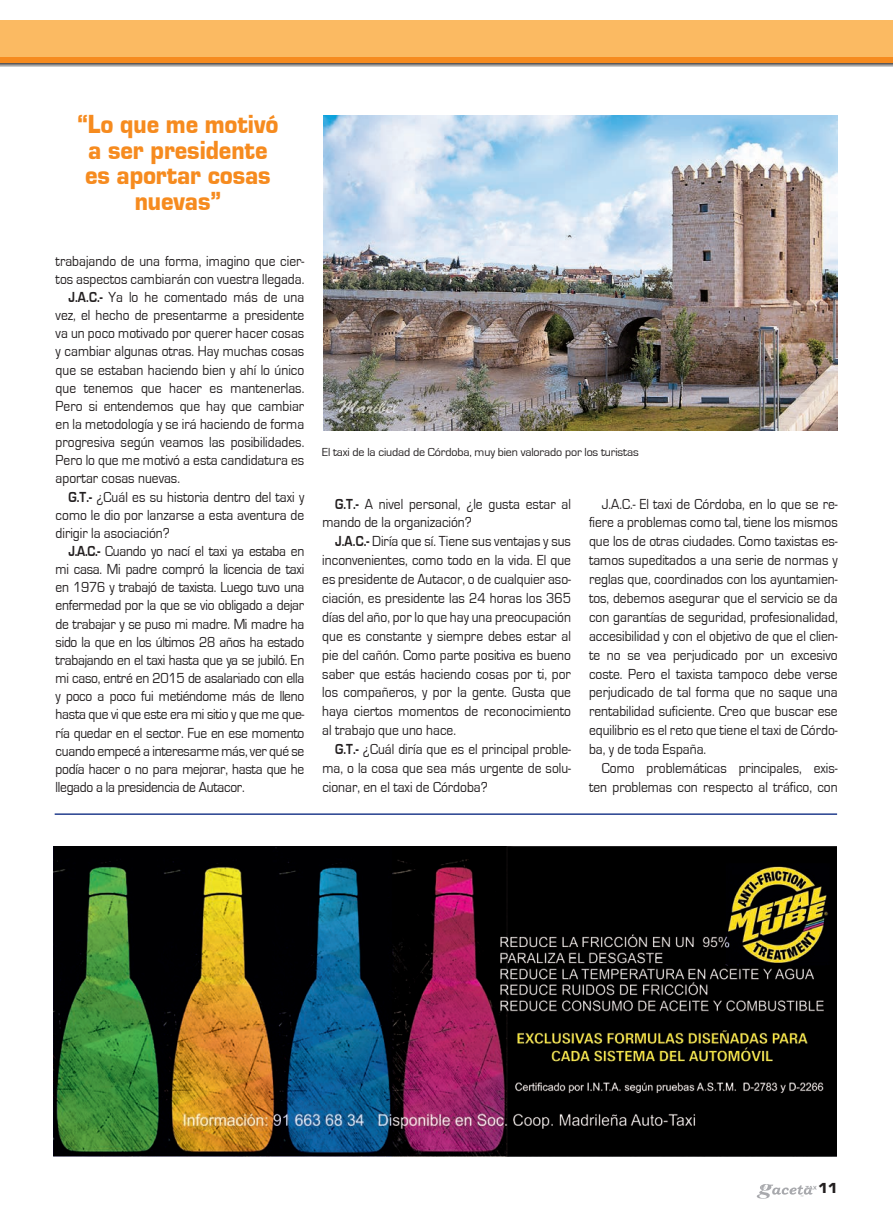
<style>
.page{position:relative;width:893px;height:1212px;background:#fff}
.page>*{position:absolute;margin:0;border:0;box-sizing:border-box;transform-origin:0 0}
.t1{font:900 27px/25.5px "Eurostile";color:#f68b1f;text-align:center;scale:.9 1}
.t2{font:15px/18.9px "Eurostile";color:#231f20;text-align:justify;scale:.9 1}
.t3{font:15px "Eurostile";letter-spacing:-.02em;color:#231f20;scale:.9 1}
.t4{font:900 15px "Eurostile";color:#231f20}
.t5{font:12px "Eurostile";letter-spacing:-.01em;color:#231f20}
.s1{font-weight:700}
</style>
<div class="page">
<img style="left:323px;top:115px;width:515px;height:315px">
<svg style="left:0;top:63px;width:893px;height:4px;background:#949293"></svg>
<div style="left:0;top:21px;width:893px;height:38px;background:#fbba62"></div>
<div style="left:0;top:57px;width:893px;height:6px;background:#f68b1f"></div>
<svg style="left:756px;top:1184px;width:61px;height:15px"></svg>
<img style="left:54px;top:846px;width:782px;height:311px">
<hr style="left:55px;top:813px;width:782px;height:2px;background:#253f8e">
<h1 class="t1" style="left:77px;top:112px;width:225px">“Lo que me motivó a ser presidente es aportar cosas nuevas”</h1>
<p class="t2" style="left:56px;top:251px;width:278px">trabajando de una forma, imagino que cier-</p>
<p class="t2" style="left:56px;top:270px;width:278px">tos aspectos cambiarán con vuestra llegada.</p>
<p class="t2" style="left:68px;top:288px;width:264px"><span class="s1">J.A.C.-</span> Ya lo he comentado más de una</p>
<p class="t2" style="left:56px;top:306px;width:278px">vez, el hecho de presentarme a presidente</p>
<p class="t2" style="left:56px;top:324px;width:278px">va un poco motivado por querer hacer cosas</p>
<p class="t2" style="left:56px;top:342px;width:278px">y cambiar algunas otras. Hay muchas cosas</p>
<p class="t2" style="left:56px;top:360px;width:278px">que se estaban haciendo bien y ahí lo único</p>
<p class="t2" style="left:56px;top:379px;width:278px">que tenemos que hacer es mantenerlas.</p>
<p class="t2" style="left:56px;top:397px;width:278px">Pero si entendemos que hay que cambiar</p>
<p class="t2" style="left:56px;top:415px;width:278px">en la metodología y se irá haciendo de forma</p>
<p class="t2" style="left:56px;top:433px;width:278px">progresiva según veamos las posibilidades.</p>
<p class="t2" style="left:56px;top:451px;width:278px">Pero lo que me motivó a esta candidatura es</p>
<p class="t2" style="left:56px;top:469px;width:140px">aportar cosas nuevas.</p>
<p class="t2" style="left:68px;top:487px;width:264px"><span class="s1">G.T.-</span> ¿Cuál es su historia dentro del taxi y</p>
<p class="t2" style="left:56px;top:506px;width:278px">como le dio por lanzarse a esta aventura de</p>
<p class="t2" style="left:56px;top:524px;width:128px">dirigir la asociación?</p>
<p class="t3" style="left:68px;top:543px;width:264px"><span class="s1">J.A.C.-</span> Cuando yo nací el taxi ya estaba en</p>
<p class="t3" style="left:56px;top:561px;width:278px">mi casa. Mi padre compró la licencia de taxi</p>
<p class="t3" style="left:56px;top:579px;width:278px">en 1976 y trabajó de taxista. Luego tuvo una</p>
<p class="t3" style="left:56px;top:597px;width:278px">enfermedad por la que se vio obligado a dejar</p>
<p class="t3" style="left:56px;top:616px;width:278px">de trabajar y se puso mi madre. Mi madre ha</p>
<p class="t3" style="left:56px;top:634px;width:278px">sido la que en los últimos 28 años ha estado</p>
<p class="t3" style="left:56px;top:652px;width:278px">trabajando en el taxi hasta que ya se jubiló. En</p>
<p class="t3" style="left:56px;top:670px;width:278px">mi caso, entré en 2015 de asalariado con ella</p>
<p class="t3" style="left:56px;top:688px;width:278px">y poco a poco fui metiéndome más de lleno</p>
<p class="t3" style="left:56px;top:706px;width:278px">hasta que vi que este era mi sitio y que me que-</p>
<p class="t3" style="left:56px;top:724px;width:278px">ría quedar en el sector. Fue en ese momento</p>
<p class="t3" style="left:56px;top:743px;width:278px">cuando empecé a interesarme más, ver qué se</p>
<p class="t3" style="left:56px;top:761px;width:278px">podía hacer o no para mejorar, hasta que he</p>
<p class="t3" style="left:56px;top:779px;width:212px">llegado a la presidencia de Autacor.</p>
<p class="t5" style="left:322px;top:446px;width:318px">El taxi de la ciudad de Córdoba, muy bien valorado por los turistas</p>
<p class="t2" style="left:322px;top:494px;width:278px;text-indent:13px"><span class="s1">G.T.-</span> A nivel personal, ¿le gusta estar al mando de la organización?</p>
<p class="t2" style="left:322px;top:532px;width:278px;text-indent:13px"><span class="s1">J.A.C.-</span> Diría que sí. Tiene sus ventajas y sus inconvenientes, como todo en la vida. El que es presidente de Autacor, o de cualquier aso&shy;ciación, es presidente las 24 horas los 365 días del año, por lo que hay una preocupación que es constante y siempre debes estar al pie del cañón. Como parte positiva es bueno saber que estás haciendo cosas por ti, por los compañeros, y por la gente. Gusta que haya ciertos momentos de reconocimiento al trabajo que uno hace.</p>
<p class="t2" style="left:322px;top:740px;width:278px;text-indent:13px"><span class="s1">G.T.-</span> ¿Cuál diría que es el principal proble&shy;ma, o la cosa que sea más urgente de solu&shy;cionar, en el taxi de Córdoba?</p>
<p class="t2" style="left:589px;top:494px;width:278px;text-indent:13px">J.A.C.- El taxi de Córdoba, en lo que se re&shy;fiere a problemas como tal, tiene los mismos que los de otras ciudades. Como taxistas es&shy;tamos supeditados a una serie de normas y reglas que, coordinados con los ayuntamien&shy;tos, debemos asegurar que el servicio se da con garantías de seguridad, profesionalidad, accesibilidad y con el objetivo de que el clien&shy;te no se vea perjudicado por un excesivo coste. Pero el taxista tampoco debe verse perjudicado de tal forma que no saque una rentabilidad suficiente. Creo que buscar ese equilibrio es el reto que tiene el taxi de Córdo&shy;ba, y de toda España.</p>
<p class="t2" style="left:589px;top:759px;width:278px;text-align:right">Como problemáticas principales, exis&shy;ten problemas con respecto al tráfico, con</p>
<p class="t4" style="left:818px;top:1180px;width:21px">11</p>
</div>
